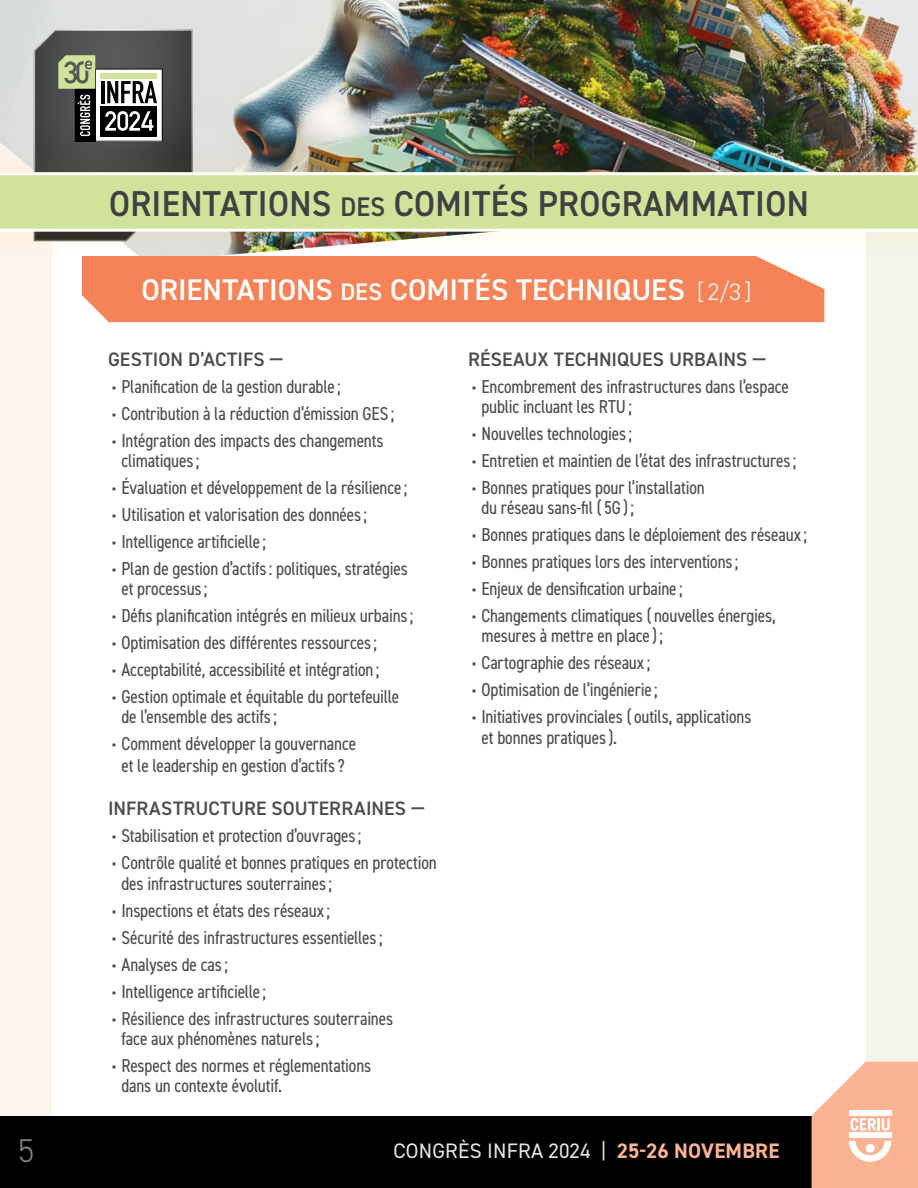
<style>
.page{position:relative;width:918px;height:1188px;background:#fff}
.page>*{position:absolute;margin:0;border:0;box-sizing:border-box;transform-origin:0 0}
.t1{font:600 36px "DIN2014";letter-spacing:.01em;color:#414042;scale:.95 1}
.t2{font:300 33px "DIN2014";color:#808285}
.t3{font:600 30px "DIN2014";color:#fff}
.t4{font:21px "DIN2014";letter-spacing:.01em;color:#e6e7e8}
.t5{font:600 19.5px "DIN2014";letter-spacing:.005em;color:#4d4d4f}
.t6{font:condensed 18.75px/20.2px "DIN2014";letter-spacing:-.01em;color:#4d4d4f}
.s1{font-size:27px}
.s2{font-size:24px}
.s3{font-weight:300;font-size:24px}
.s4{font-family:"Exo 2.0";font-weight:300;font-stretch:normal}
.s5{font-weight:700;color:#fab493}
</style>
<div class="page">
<div style="left:866px;top:262px;width:52px;height:800px;background:#f4f5ea"></div>
<div style="left:0;top:262px;width:52px;height:854px;background:#fff4ed"></div>
<img style="left:0;top:0;width:918px;height:142px">
<div style="left:0;top:1116px;width:918px;height:72px;background:#000"></div>
<svg style="left:812px;top:1062px;width:106px;height:126px;background:#fac2a8"></svg>
<div style="left:20px;top:19px;width:186px;height:224px;background:#e0e0de"></div>
<svg style="left:33px;top:29px;width:160px;height:113px;background:#686a66"></svg>
<div style="left:0;top:142px;width:918px;height:120px;background:#eebf35;opacity:.1"></div>
<svg style="left:0;top:171px;width:918px;height:62px;background:#d3e2a3"></svg>
<div style="left:82px;top:256px;width:742px;height:66px;background:#f58357"></div>
<h1 class="t1" style="left:109px;top:180px;width:738px">ORIENTATIONS <span class="s1">DES</span> COMITÉS PROGRAMMATION</h1>
<h3 class="t3" style="left:141px;top:270px;width:611px">ORIENTATIONS <span class="s2">DES</span> COMITÉS TECHNIQUES <span class="s3">[ 2/3 ]</span></h3>
<p class="t5" style="left:108px;top:346px;width:177px">GESTION D’ACTIFS —</p>
<p class="t6" style="left:111px;top:375px;width:231px"><span class="s4">•</span> Planification de la gestion durable;</p>
<p class="t6" style="left:111px;top:402px;width:285px"><span class="s4">•</span> Contribution à la réduction d’émission GES ;</p>
<p class="t6" style="left:121px;top:429px;width:264px;text-indent:-10px"><span class="s4">•</span> Intégration des impacts des changements climatiques;</p>
<p class="t6" style="left:111px;top:476px;width:298px"><span class="s4">•</span> Évaluation et développement de la résilience;</p>
<p class="t6" style="left:111px;top:503px;width:258px"><span class="s4">•</span> Utilisation et valorisation des données;</p>
<p class="t6" style="left:111px;top:530px;width:157px"><span class="s4">•</span> Intelligence artificielle;</p>
<p class="t6" style="left:121px;top:557px;width:288px;text-indent:-10px"><span class="s4">•</span> Plan de gestion d’actifs: politiques, stratégies et processus;</p>
<p class="t6" style="left:111px;top:605px;width:304px"><span class="s4">•</span> Défis planification intégrés en milieux urbains;</p>
<p class="t6" style="left:111px;top:632px;width:268px"><span class="s4">•</span> Optimisation des différentes ressources;</p>
<p class="t6" style="left:111px;top:659px;width:270px"><span class="s4">•</span> Acceptabilité, accessibilité et intégration ;</p>
<p class="t6" style="left:121px;top:686px;width:279px;text-indent:-10px"><span class="s4">•</span> Gestion optimale et équitable du portefeuille de l’ensemble des actifs;</p>
<p class="t6" style="left:111px;top:732px;width:247px;line-height:21.6px;text-align:center"><span class="s4">•</span> Comment développer la gouvernance et le leadership en gestion d’actifs?</p>
<p class="t5" style="left:108px;top:796px;width:318px">INFRASTRUCTURE SOUTERRAINES —</p>
<p class="t6" style="left:111px;top:825px;width:252px"><span class="s4">•</span> Stabilisation et protection d’ouvrages;</p>
<p class="t6" style="left:121px;top:852px;width:317px;text-indent:-10px"><span class="s4">•</span> Contrôle qualité et bonnes pratiques en protection des infrastructures souterraines;</p>
<p class="t6" style="left:111px;top:899px;width:221px"><span class="s4">•</span> Inspections et états des réseaux;</p>
<p class="t6" style="left:111px;top:926px;width:273px"><span class="s4">•</span> Sécurité des infrastructures essentielles;</p>
<p class="t6" style="left:111px;top:953px;width:118px"><span class="s4">•</span> Analyses de cas;</p>
<p class="t6" style="left:111px;top:980px;width:157px"><span class="s4">•</span> Intelligence artificielle;</p>
<p class="t6" style="left:121px;top:1007px;width:273px;text-indent:-10px"><span class="s4">•</span> Résilience des infrastructures souterraines face aux phénomènes naturels;</p>
<p class="t6" style="left:121px;top:1054px;width:251px;text-indent:-10px"><span class="s4">•</span> Respect des normes et réglementations dans un contexte évolutif.</p>
<p class="t5" style="left:468px;top:346px;width:299px">RÉSEAUX TECHNIQUES URBAINS —</p>
<p class="t6" style="left:481px;top:375px;width:309px;text-indent:-10px"><span class="s4">•</span> Encombrement des infrastructures dans l’espace public incluant les RTU;</p>
<p class="t6" style="left:471px;top:422px;width:163px"><span class="s4">•</span> Nouvelles technologies;</p>
<p class="t6" style="left:471px;top:449px;width:327px"><span class="s4">•</span> Entretien et maintien de l’état des infrastructures;</p>
<p class="t6" style="left:481px;top:476px;width:225px;text-indent:-10px"><span class="s4">•</span> Bonnes pratiques pour l’installation du réseau sans-fil ( 5G );</p>
<p class="t6" style="left:471px;top:524px;width:338px"><span class="s4">•</span> Bonnes pratiques dans le déploiement des réseaux;</p>
<p class="t6" style="left:471px;top:551px;width:269px"><span class="s4">•</span> Bonnes pratiques lors des interventions;</p>
<p class="t6" style="left:471px;top:578px;width:213px"><span class="s4">•</span> Enjeux de densification urbaine;</p>
<p class="t6" style="left:481px;top:605px;width:296px;text-indent:-10px"><span class="s4">•</span> Changements climatiques ( nouvelles énergies, mesures à mettre en place);</p>
<p class="t6" style="left:471px;top:652px;width:181px"><span class="s4">•</span> Cartographie des réseaux;</p>
<p class="t6" style="left:471px;top:679px;width:188px"><span class="s4">•</span> Optimisation de l’ingénierie;</p>
<p class="t6" style="left:481px;top:706px;width:271px;text-indent:-10px"><span class="s4">•</span> Initiatives provinciales ( outils, applications et bonnes pratiques).</p>
<h2 class="t2" style="left:18px;top:1130px;width:18px">5</h2>
<p class="t4" style="left:394px;top:1137px;width:387px">CONGRÈS INFRA 2024 | <span class="s5">25-26 NOVEMBRE</span></p>
</div>
